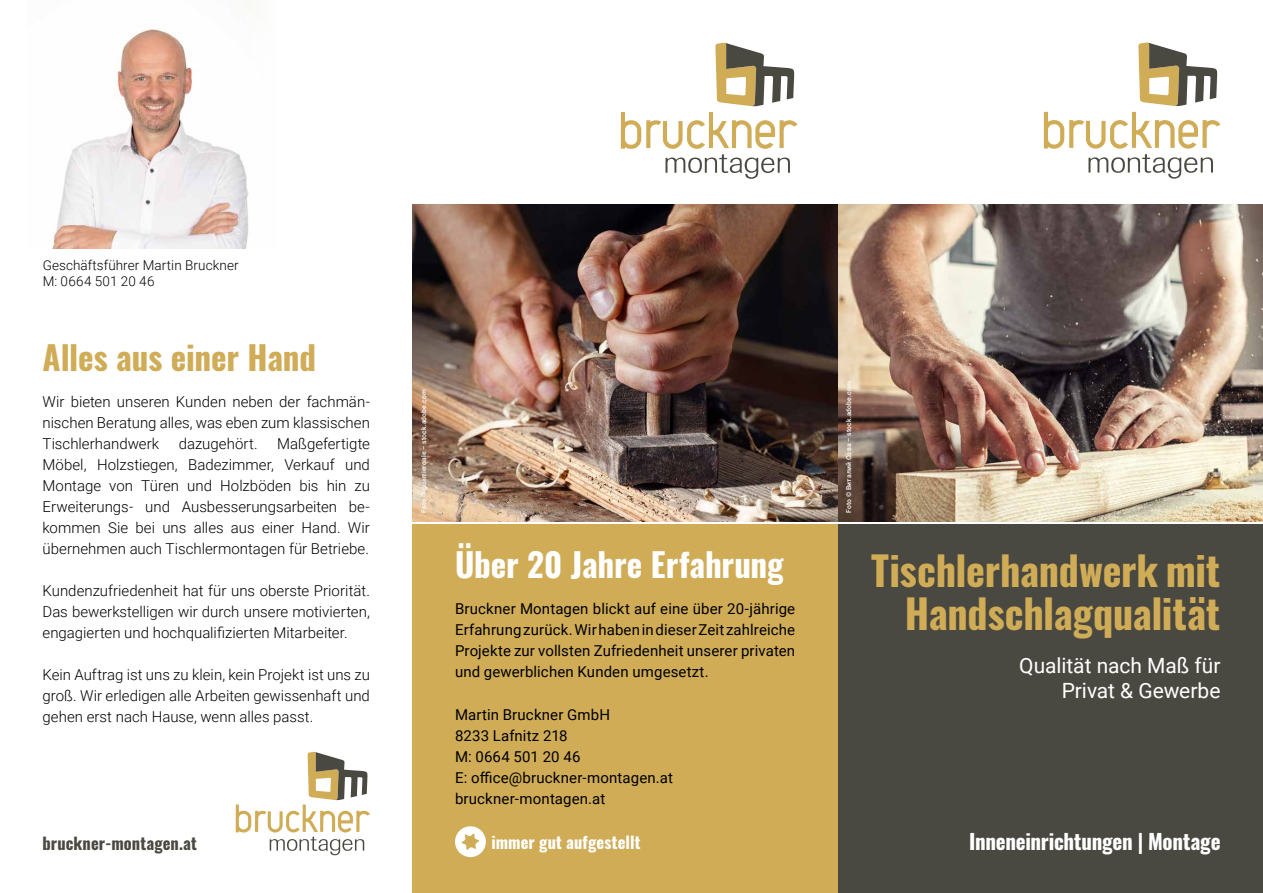
<style>
.page{position:relative;width:1263px;height:893px;background:#fff}
.page>*{position:absolute;margin:0;border:0;box-sizing:border-box;transform-origin:0 0}
.t1{font:40.05px/42.9px "Oswald";letter-spacing:-.005em;color:#d0ac57;text-align:right}
.t2{font:33px "Oswald";letter-spacing:-.005em;color:#fff}
.t3{font:33px "Oswald";letter-spacing:-.005em;color:#d0ac57}
.t4{font:21px/25.2px "Roboto";letter-spacing:-.005em;color:#fff;text-align:right}
.t5{font:21px "Oswald";letter-spacing:-.015em;color:#fff}
.t6{font:16.5px "Oswald";letter-spacing:.005em;color:#4a4941}
.t7{font:16.5px "Oswald";letter-spacing:.01em;color:#fff}
.t8{font:300 15px/21px "Roboto";color:#000;text-align:justify}
.t9{font:15px/21px "Roboto";letter-spacing:.01em;color:#000;text-align:justify}
.t10{font:300 13.5px/16.2px "Roboto";letter-spacing:.01em;color:#000}
.t11{font:500 6.75px "Roboto";letter-spacing:.03em;color:#fff}
</style>
<div class="page">
<div style="left:838px;top:524px;width:425px;height:369px;background:#4a4941"></div>
<div style="left:412px;top:524px;width:426px;height:369px;background:#d0ac57"></div>
<img style="left:412px;top:204px;width:851px;height:317px">
<img style="left:52px;top:0;width:197px;height:249px">
<svg style="left:621px;top:112px;width:176px;height:67px"></svg>
<svg style="left:715px;top:43px;width:79px;height:63px"></svg>
<svg style="left:236px;top:752px;width:134px;height:103px"></svg>
<svg style="left:1044px;top:112px;width:176px;height:67px"></svg>
<svg style="left:1138px;top:42px;width:79px;height:64px"></svg>
<svg style="left:455px;top:826px;width:31px;height:31px"></svg>
<p class="t10" style="left:43px;top:256px;width:198px">Geschäftsführer Martin Bruckner<br>M: 0664 501 20 46</p>
<h2 class="t3" style="left:43px;top:328px;width:275px">Alles aus einer Hand</h2>
<p class="t8" style="left:43px;top:391px;width:329px">Wir bieten unseren Kunden neben der fachmän&shy;nischen Beratung alles, was eben zum klassischen Tischlerhandwerk</p>
<p class="t8" style="left:43px;top:433px;width:329px;text-indent:235px">Maßgefertigte Möbel, Holzstiegen, Badezimmer, Verkauf und Montage von Türen und Holzböden bis hin zu Erweiterungs- und Ausbesserungsarbeiten be&shy;kommen Sie bei uns alles aus einer Hand. Wir übernehmen auch Tischlermontagen für Betriebe.</p>
<p class="t8" style="left:43px;top:580px;width:329px">Kundenzufriedenheit hat für uns oberste Priorität.<br>Das bewerkstelligen wir durch unsere motivierten, engagierten und hochqualifizierten Mitarbeiter.</p>
<p class="t8" style="left:43px;top:664px;width:329px">Kein Auftrag ist uns zu klein, kein Projekt ist uns zu groß. Wir erledigen alle Arbeiten gewissenhaft und gehen erst nach Hause, wenn alles passt.</p>
<p class="t8" style="left:179px;top:433px;width:80px">dazugehört.</p>
<p class="t11" style="left:419px;top:513px;width:125px;rotate:-90deg">Foto © guerrieroale – stock.adobe.com</p>
<p class="t11" style="left:844px;top:513px;width:133px;rotate:-90deg">Foto © Виталий Сова – stock.adobe.com</p>
<h2 class="t2" style="left:455px;top:535px;width:330px">Über 20 Jahre Erfahrung</h2>
<p class="t9" style="left:455px;top:598px;width:342px">Bruckner Montagen blickt auf eine über 20-jährige Erfahrung zurück. Wir haben in dieser Zeit zahlreiche Projekte zur vollsten Zufriedenheit unserer privaten und gewerblichen Kunden umgesetzt.</p>
<p class="t9" style="left:455px;top:704px;width:219px;text-align:left">Martin Bruckner GmbH<br>8233 Lafnitz 218<br>M: 0664 501 20 46<br>E: office@bruckner-montagen.at bruckner-montagen.at</p>
<p class="t6" style="left:43px;top:829px;width:156px">bruckner-montagen.at</p>
<p class="t7" style="left:491px;top:828px;width:151px">immer gut aufgestellt</p>
<h1 class="t1" style="left:871px;top:545px;width:351px">Tischlerhandwerk mit<br>Handschlagqualität</h1>
<h3 class="t4" style="left:1019px;top:652px;width:203px">Qualität nach Maß für<br>Privat &amp; Gewerbe</h3>
<h3 class="t5" style="left:969px;top:823px;width:253px">Inneneinrichtungen | Montage</h3>
</div>
